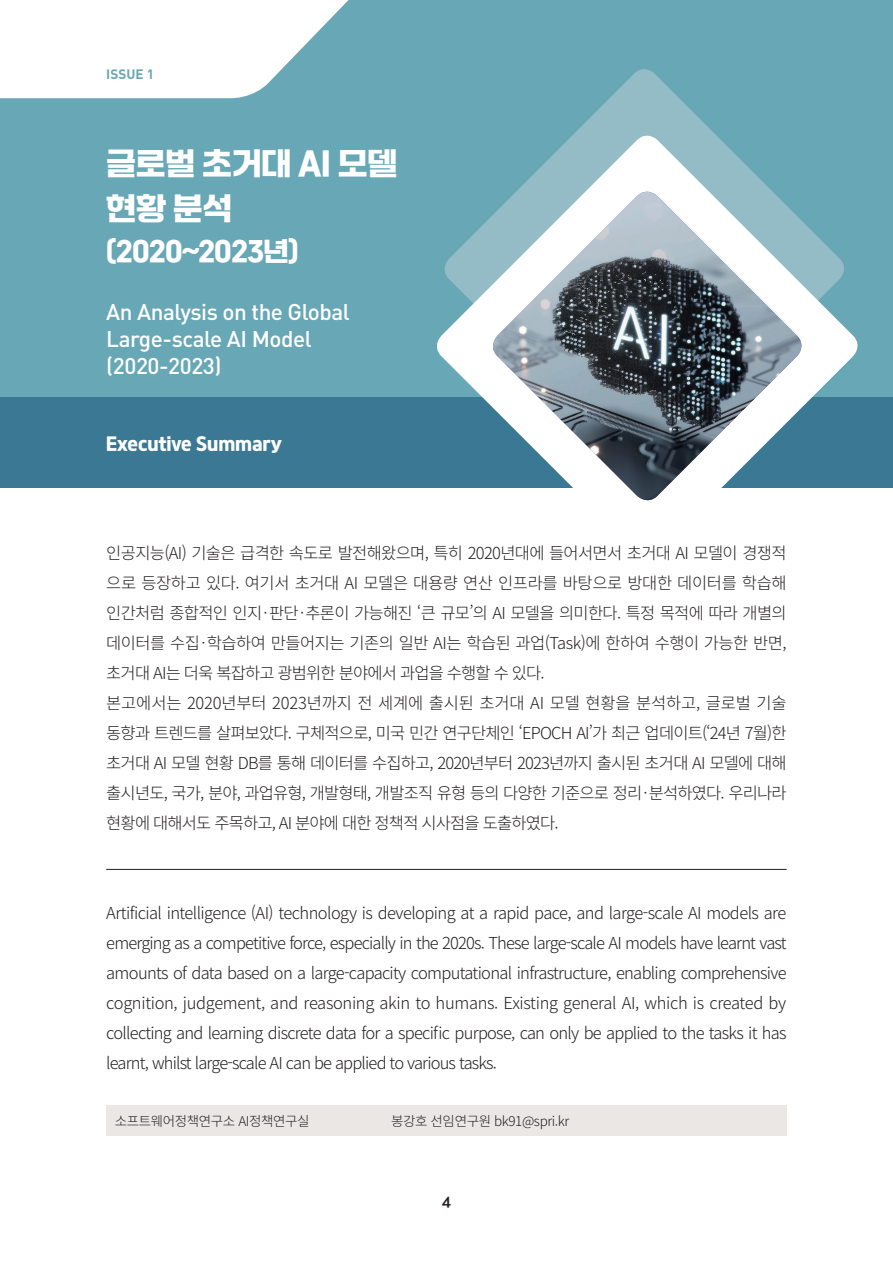
<style>
.page{position:relative;width:893px;height:1263px;background:#fff}
.page>*{position:absolute;margin:0;border:0;box-sizing:border-box;transform-origin:0 0}
.t1{font:30px/45px "Jalnan Gothic";letter-spacing:-.02em;color:#fff}
.t2{font:25.5px "Jalnan Gothic";letter-spacing:-.02em;color:#fff}
.t3{font:500 22.5px/27px "DIN Pro";letter-spacing:-.02em;color:#fff}
.t4{font:300 16.5px/30px "Noto Sans CJ Kkr";letter-spacing:-.05em;color:#231f20}
.t5{font:16.5px "Jalnan Gothic";color:#fff}
.t6{font:15px "SD Gothic Neoa Uni g Bd";color:#231f20}
.t7{font:300 13.5px "Noto Sans CJ Kkr";letter-spacing:-.03em;color:#231f20}
.t8{font:700 13.5px "DIN Pro";color:#68a7b5}
</style>
<div class="page">
<div style="left:0;top:377px;width:893px;height:111px;background:#3b7893"></div>
<div style="left:0;top:0;width:893px;height:397px;background:#68a7b5"></div>
<svg style="left:578px;top:69px;width:133px;height:61px;fill:#93bcc6"></svg>
<svg style="left:437px;top:130px;width:421px;height:272px"></svg>
<img style="left:487px;top:192px;width:320px;height:309px">
<svg style="left:0;top:0;width:349px;height:98px;background:#eaf2f4"></svg>
<div style="left:106px;top:1105px;width:681px;height:30px;background:#eae7e5"></div>
<hr style="left:106px;top:869px;width:681px;height:1px;background:#231f20">
<p class="t8" style="left:106px;top:65px;width:49px">ISSUE 1</p>
<h1 class="t1" style="left:106px;top:142px;width:292px">글로벌 초거대 AI 모델 현황 분석</h1>
<h2 class="t2" style="left:106px;top:236px;width:194px">(2020~2023년)</h2>
<h3 class="t3" style="left:106px;top:297px;width:245px">An Analysis on the Global<br>Large-scale AI Model (2020-2023)</h3>
<p class="t5" style="left:106px;top:433px;width:177px">Executive Summary</p>
<p class="t4" style="left:106px;top:538px;width:682px">인공지능(AI) 기술은 급격한 속도로 발전해왔으며, 특히 2020년대에 들어서면서 초거대 AI 모델이 경쟁적 으로 등장하고 있다. 여기서 초거대 AI 모델은 대용량 연산 인프라를 바탕으로 방대한 데이터를 학습해 인간처럼 종합적인 인지·판단·추론이 가능해진 ‘큰 규모’의 AI 모델을 의미한다. 특정 목적에 따라 개별의 데이터를 수집·학습하여 만들어지는 기존의 일반 AI는 학습된 과업(Task)에 한하여 수행이 가능한 반면, 초거대 AI는 더욱 복잡하고 광범위한 분야에서 과업을 수행할 수 있다.<br>본고에서는 2020년부터 2023년까지 전 세계에 출시된 초거대 AI 모델 현황을 분석하고, 글로벌 기술 동향과 트렌드를 살펴보았다. 구체적으로, 미국 민간 연구단체인 ‘EPOCH AI’가 최근 업데이트(‘24년 7월)한 초거대 AI 모델 현황 DB를 통해 데이터를 수집하고, 2020년부터 2023년까지 출시된 초거대 AI 모델에 대해 출시년도, 국가, 분야, 과업유형, 개발형태, 개발조직 유형 등의 다양한 기준으로 정리·분석하였다. 우리나라 현황에 대해서도 주목하고, AI 분야에 대한 정책적 시사점을 도출하였다.</p>
<p class="t4" style="left:106px;top:898px;width:682px;text-align:justify">Artificial intelligence (AI) technology is developing at a rapid pace, and large-scale AI models are emerging as a competitive force, especially in the 2020s. These large-scale AI models have learnt vast amounts of data based on a large-capacity computational infrastructure, enabling comprehensive cognition, judgement, and reasoning akin to humans. Existing general AI, which is created by collecting and learning discrete data for a specific purpose, can only be applied to the tasks it has learnt, whilst large-scale AI can be applied to various tasks.</p>
<p class="t7" style="left:115px;top:1113px;width:196px">소프트웨어정책연구소 AI정책연구실</p>
<p class="t7" style="left:391px;top:1113px;width:180px">봉강호 선임연구원 bk91@spri.kr</p>
<p class="t6" style="left:442px;top:1195px;width:11px">4</p>
</div>
